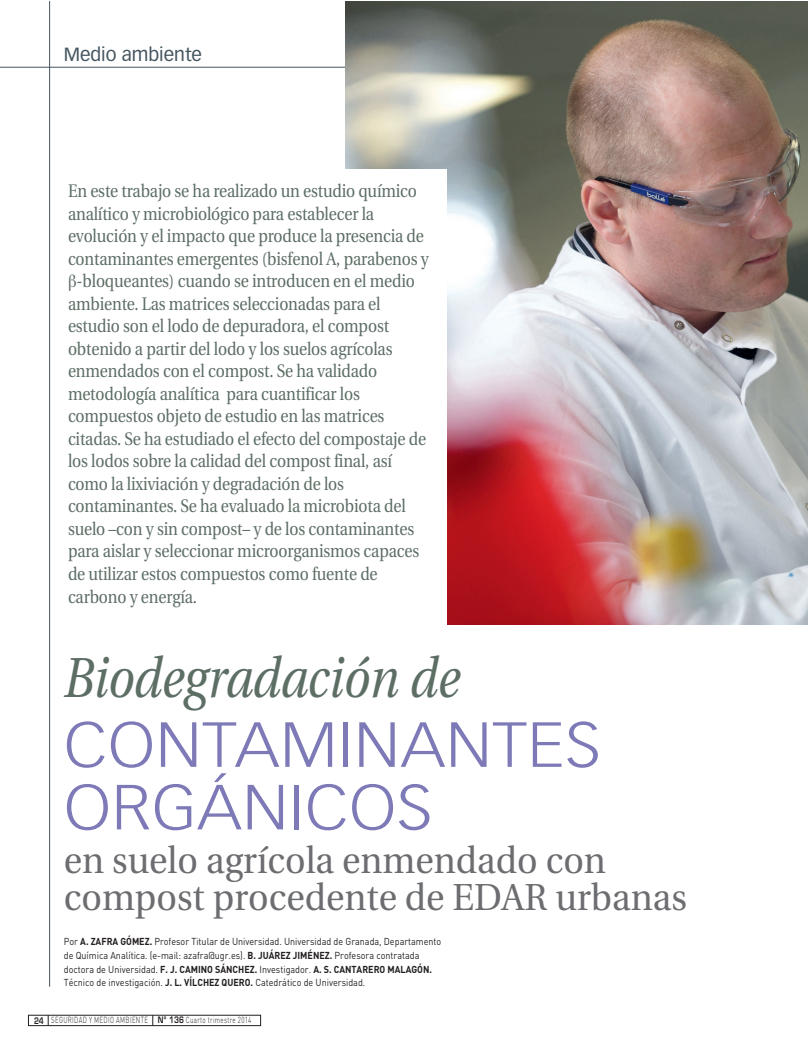
<style>
.page{position:relative;width:808px;height:1053px;background:#fff}
.page>*{position:absolute;margin:0;border:0;box-sizing:border-box;transform-origin:0 0}
.t1{font:300 62.5px/62.5px "Vectora LT";letter-spacing:.01em;color:#7d7ab7;scale:1.1 1}
.t2{font:italic 56.25px "Utopia";color:#5d6e65;scale:.85 1}
.t3{font:37.5px/37.5px "Utopia";color:#6c6d70;scale:.95 1}
.t4{font:18.75px "Vectora LT";color:#45555f}
.t5{font:18.12px "Utopia";letter-spacing:-.01em;color:#5d6e65;scale:.87 1}
.t6{font:10px/13.8px "DIN";color:#231f20;scale:.9 1}
.t7{font:300 8.75px "DIN";letter-spacing:.05em;color:#231f20;scale:.7 1}
.s1{font-weight:700}
.s2{font-family:"Eurostile";font-weight:600}
</style>
<div class="page">
<div style="left:28px;top:1014px;width:233px;height:11px;border:1px solid #231f20"></div>
<hr style="left:0;top:67px;width:808px;height:1px;background:#45555f">
<hr style="left:49px;top:1px;width:1px;height:985px;background:#45555f">
<img style="left:345px;top:1px;width:463px;height:623px">
<div style="left:328px;top:169px;width:118px;height:463px;background:#fff"></div>
<p class="t4" style="left:64px;top:46px;width:140px">Medio ambiente</p>
<p class="t5" style="left:68px;top:184px;width:403px">En este trabajo se ha realizado un estudio químico</p>
<p class="t5" style="left:68px;top:206px;width:353px">analítico y microbiológico para establecer la</p>
<p class="t5" style="left:68px;top:229px;width:411px">evolución y el impacto que produce la presencia de</p>
<p class="t5" style="left:68px;top:251px;width:416px">contaminantes emergentes (bisfenol A, parabenos y</p>
<p class="t5" style="left:76px;top:274px;width:390px">-bloqueantes) cuando se introducen en el medio</p>
<p class="t5" style="left:68px;top:296px;width:361px">ambiente. Las matrices seleccionadas para el</p>
<p class="t5" style="left:68px;top:319px;width:371px">estudio son el lodo de depuradora, el compost</p>
<p class="t5" style="left:68px;top:341px;width:375px">obtenido a partir del lodo y los suelos agrícolas</p>
<p class="t5" style="left:68px;top:364px;width:357px">enmendados con el compost. Se ha validado</p>
<p class="t5" style="left:68px;top:386px;width:337px">metodología analítica para cuantificar los</p>
<p class="t5" style="left:68px;top:409px;width:365px">compuestos objeto de estudio en las matrices</p>
<p class="t5" style="left:68px;top:431px;width:413px">citadas. Se ha estudiado el efecto del compostaje de</p>
<p class="t5" style="left:68px;top:454px;width:374px">los lodos sobre la calidad del compost final, así</p>
<p class="t5" style="left:68px;top:476px;width:319px">como la lixiviación y degradación de los</p>
<p class="t5" style="left:68px;top:499px;width:390px">contaminantes. Se ha evaluado la microbiota del</p>
<p class="t5" style="left:68px;top:521px;width:399px">suelo –con y sin compost– y de los contaminantes</p>
<p class="t5" style="left:68px;top:544px;width:405px">para aislar y seleccionar microorganismos capaces</p>
<p class="t5" style="left:68px;top:566px;width:357px">de utilizar estos compuestos como fuente de</p>
<p class="t5" style="left:68px;top:589px;width:150px">carbono y energía.</p>
<h2 class="t2" style="left:64px;top:655px;width:467px">Biodegradación de</h2>
<h1 class="t1" style="left:64px;top:717px;width:490px">CONTAMINANTES<br>ORGÁNICOS</h1>
<h3 class="t3" style="left:64px;top:844px;width:658px">en suelo agrícola enmendado con compost procedente de EDAR urbanas</h3>
<p class="t6" style="left:64px;top:935px;width:421px">Por <span class="s1">A. ZAFRA GÓMEZ.</span> Profesor Titular de Universidad. Universidad de Granada, Departamento de Química Analítica. (e-mail: azafra@ugr.es). <span class="s1">B. JUÁREZ JIMÉNEZ.</span> Profesora contratada doctora de Universidad. <span class="s1">F. J. CAMINO SÁNCHEZ.</span> Investigador. <span class="s1">A. S. CANTARERO MALAGÓN.<br></span>Técnico de investigación. <span class="s1">J. L. VÍLCHEZ QUERO.</span> Catedrático de Universidad.</p>
<p class="t7" style="left:34px;top:1017px;width:312px"><span class="s2">24</span> SEGURIDAD Y MEDIO AMBIENTE <span class="s2">Nº 136</span> Cuarto trimestre 2014</p>
</div>
